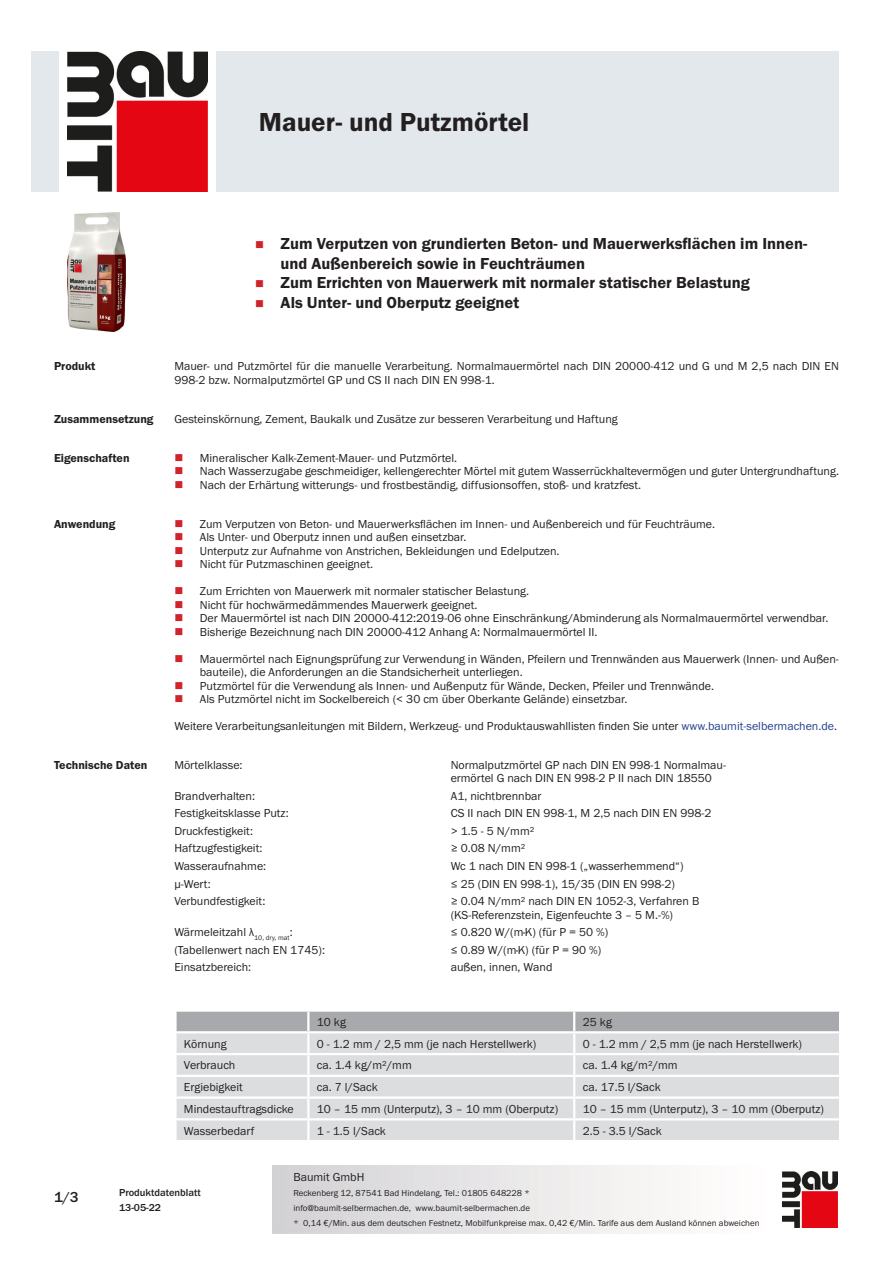
<style>
.page{position:relative;width:893px;height:1263px;background:#fff}
.page>*{position:absolute;margin:0;border:0;box-sizing:border-box;transform-origin:0 0}
.PDS_Produktname{font:27px "BM Franklin Gothic URW Dem";color:#231f20}
.t1{font:16.5px/19.5px "BM Franklin Gothic URW Dem";color:#231f20}
.t2{font:500 15px "BM Franklin Gothic URW";color:#231f20}
.PDS_Standard{font:12px/13.5px "BM Franklin Gothic URW Boo";color:#231f20}
.PDS_Standard_linksbü{font:12px/13.5px "BM Franklin Gothic URW Boo";color:#231f20}
.PDS_Header{font:12px "BM Franklin Gothic URW Dem";color:#231f20}
.t3{font:500 10.5px/15px "BM Franklin Gothic URW";color:#231f20}
.t4{font:9px/15px "BM Franklin Gothic URW Boo";color:#231f20}
.s1{color:#253f8e}
</style>
<div class="page">
<img style="left:782px;top:1171px;width:56px;height:56px">
<div style="left:32px;top:51px;width:27px;height:140px;background:#e2e8eb"></div>
<img style="left:68px;top:51px;width:139px;height:140px">
<div style="left:216px;top:51px;width:623px;height:140px;background:#e2e8eb"></div>
<img style="left:68px;top:213px;width:57px;height:119px">
<div style="left:177px;top:1033px;width:662px;height:107px;background:#dcdddf"></div>
<div style="left:175px;top:1011px;width:665px;height:20px;background:#a8a9ad"></div>
<hr style="left:307px;top:1033px;width:2px;height:20px;background:#fff">
<hr style="left:573px;top:1033px;width:2px;height:20px;background:#fff">
<hr style="left:174px;top:1053px;width:134px;height:2px;background:#fff">
<hr style="left:308px;top:1053px;width:266px;height:2px;background:#fff">
<hr style="left:307px;top:1055px;width:2px;height:20px;background:#fff">
<hr style="left:574px;top:1053px;width:267px;height:2px;background:#fff">
<hr style="left:573px;top:1055px;width:2px;height:20px;background:#fff">
<hr style="left:174px;top:1075px;width:134px;height:2px;background:#fff">
<hr style="left:308px;top:1075px;width:266px;height:2px;background:#fff">
<hr style="left:574px;top:1075px;width:267px;height:2px;background:#fff">
<hr style="left:174px;top:1096px;width:134px;height:3px;background:#fff">
<hr style="left:308px;top:1096px;width:266px;height:3px;background:#fff">
<svg style="left:307px;top:1077px;width:2px;height:41px"></svg>
<hr style="left:574px;top:1096px;width:267px;height:3px;background:#fff">
<svg style="left:573px;top:1077px;width:2px;height:41px"></svg>
<hr style="left:174px;top:1118px;width:134px;height:2px;background:#fff">
<hr style="left:308px;top:1118px;width:266px;height:2px;background:#fff">
<hr style="left:307px;top:1120px;width:2px;height:20px;background:#fff">
<hr style="left:574px;top:1118px;width:267px;height:2px;background:#fff">
<hr style="left:573px;top:1120px;width:2px;height:20px;background:#fff">
<p class="PDS_Produktname" style="left:259px;top:106px;width:272px">Mauer- und Putzmörtel</p>
<p class="t1" style="left:281px;top:234px;width:528px">Zum Verputzen von grundierten Beton- und Mauerwerksflächen im Innen&shy;und Außenbereich sowie in Feuchträumen</p>
<p class="t1" style="left:281px;top:273px;width:471px">Zum Errichten von Mauerwerk mit normaler statischer Belastung</p>
<p class="t1" style="left:281px;top:293px;width:240px">Als Unter- und Oberputz geeignet</p>
<p class="PDS_Header" style="left:54px;top:359px;width:43px">Produkt</p>
<p class="PDS_Standard" style="left:174px;top:360px;width:666px">Mauer- und Putzmörtel für die manuelle Verarbeitung. Normalmauermörtel nach DIN 20000-412 und G und M 2,5 nach DIN EN<br>998-2 bzw. Normalputzmörtel GP und CS II nach DIN EN 998-1.</p>
<p class="PDS_Header" style="left:54px;top:411px;width:101px">Zusammensetzung</p>
<p class="PDS_Standard" style="left:174px;top:412px;width:445px">Gesteinskörnung, Zement, Baukalk und Zusätze zur besseren Verarbeitung und Haftung</p>
<p class="PDS_Header" style="left:54px;top:450px;width:77px">Eigenschaften</p>
<p class="PDS_Standard" style="left:200px;top:451px;width:259px">Mineralischer Kalk-Zement-Mauer- und Putzmörtel.</p>
<p class="PDS_Standard" style="left:200px;top:465px;width:641px">Nach Wasserzugabe geschmeidiger, kellengerechter Mörtel mit gutem Wasserrückhaltevermögen und guter Untergrundhaftung.</p>
<p class="PDS_Standard" style="left:200px;top:478px;width:443px">Nach der Erhärtung witterungs- und frostbeständig, diffusionsoffen, stoß- und kratzfest.</p>
<p class="PDS_Header" style="left:54px;top:516px;width:63px">Anwendung</p>
<p class="PDS_Standard" style="left:200px;top:517px;width:517px">Zum Verputzen von Beton- und Mauerwerksflächen im Innen- und Außenbereich und für Feuchträume.</p>
<p class="PDS_Standard" style="left:200px;top:530px;width:268px">Als Unter- und Oberputz innen und außen einsetzbar.</p>
<p class="PDS_Standard" style="left:200px;top:544px;width:361px">Unterputz zur Aufnahme von Anstrichen, Bekleidungen und Edelputzen.</p>
<p class="PDS_Standard" style="left:200px;top:557px;width:175px">Nicht für Putzmaschinen geeignet.</p>
<p class="PDS_Standard" style="left:200px;top:584px;width:331px">Zum Errichten von Mauerwerk mit normaler statischer Belastung.</p>
<p class="PDS_Standard" style="left:200px;top:598px;width:279px">Nicht für hochwärmedämmendes Mauerwerk geeignet.</p>
<p class="PDS_Standard" style="left:200px;top:611px;width:630px">Der Mauermörtel ist nach DIN 20000-412:2019-06 ohne Einschränkung/Abminderung als Normalmauermörtel verwendbar.</p>
<p class="PDS_Standard" style="left:200px;top:625px;width:399px">Bisherige Bezeichnung nach DIN 20000-412 Anhang A: Normalmauermörtel II.</p>
<p class="PDS_Standard" style="left:200px;top:652px;width:641px">Mauermörtel nach Eignungsprüfung zur Verwendung in Wänden, Pfeilern und Trennwänden aus Mauerwerk (Innen- und Außen&shy;bauteile), die Anforderungen an die Standsicherheit unterliegen.</p>
<p class="PDS_Standard" style="left:200px;top:679px;width:516px">Putzmörtel für die Verwendung als Innen- und Außenputz für Wände, Decken, Pfeiler und Trennwände.</p>
<p class="PDS_Standard" style="left:200px;top:692px;width:429px">Als Putzmörtel nicht im Sockelbereich (&lt; 30 cm über Oberkante Gelände) einsetzbar.</p>
<p class="PDS_Standard" style="left:174px;top:719px;width:664px">Weitere Verarbeitungsanleitungen mit Bildern, Werkzeug- und Produktauswahllisten finden Sie unter <span class="s1">www.baumit-selbermachen.de</span>.</p>
<p class="PDS_Header" style="left:54px;top:757px;width:95px">Technische Daten</p>
<p class="PDS_Standard_linksbü" style="left:174px;top:758px;width:70px">Mörtelklasse:</p>
<p class="PDS_Standard_linksbü" style="left:451px;top:758px;width:277px">Normalputzmörtel GP nach DIN EN 998-1 Normalmau&shy;ermörtel G nach DIN EN 998-2 P II nach DIN 18550</p>
<p class="PDS_Standard_linksbü" style="left:174px;top:789px;width:82px">Brandverhalten:</p>
<p class="PDS_Standard_linksbü" style="left:451px;top:789px;width:92px">A1, nichtbrennbar</p>
<p class="PDS_Standard_linksbü" style="left:174px;top:807px;width:116px">Festigkeitsklasse Putz:</p>
<p class="PDS_Standard_linksbü" style="left:451px;top:807px;width:262px">CS II nach DIN EN 998-1, M 2,5 nach DIN EN 998-2</p>
<p class="PDS_Standard_linksbü" style="left:174px;top:824px;width:80px">Druckfestigkeit:</p>
<p class="PDS_Standard_linksbü" style="left:451px;top:824px;width:85px">&gt; 1.5 - 5 N/mm²</p>
<p class="PDS_Standard_linksbü" style="left:174px;top:842px;width:90px">Haftzugfestigkeit:</p>
<p class="PDS_Standard_linksbü" style="left:451px;top:842px;width:76px">≥ 0.08 N/mm²</p>
<p class="PDS_Standard_linksbü" style="left:174px;top:859px;width:93px">Wasseraufnahme:</p>
<p class="PDS_Standard_linksbü" style="left:451px;top:859px;width:234px">Wc 1 nach DIN EN 998-1 („wasserhemmend“)</p>
<p class="PDS_Standard_linksbü" style="left:174px;top:877px;width:38px">μ-Wert:</p>
<p class="PDS_Standard_linksbü" style="left:451px;top:877px;width:226px">≤ 25 (DIN EN 998-1), 15/35 (DIN EN 998-2)</p>
<p class="PDS_Standard_linksbü" style="left:174px;top:894px;width:93px">Verbundfestigkeit:</p>
<p class="PDS_Standard_linksbü" style="left:451px;top:894px;width:250px">≥ 0.04 N/mm² nach DIN EN 1052-3, Verfahren B (KS-Referenzstein, Eigenfeuchte 3 – 5 M.-%)</p>
<p class="PDS_Standard_linksbü" style="left:174px;top:925px;width:120px">Wärmeleitzahl λ<sub>10,</sub> <sub>dry,</sub> <sub>mat</sub>:</p>
<p class="PDS_Standard_linksbü" style="left:451px;top:925px;width:159px">≤ 0.820 W/(m·K) (für P = 50 %)</p>
<p class="PDS_Standard_linksbü" style="left:174px;top:943px;width:152px">(Tabellenwert nach EN 1745):</p>
<p class="PDS_Standard_linksbü" style="left:451px;top:943px;width:152px">≤ 0.89 W/(m·K) (für P = 90 %)</p>
<p class="PDS_Standard_linksbü" style="left:174px;top:960px;width:78px">Einsatzbereich:</p>
<p class="PDS_Standard_linksbü" style="left:451px;top:960px;width:103px">außen, innen, Wand</p>
<p class="PDS_Standard_linksbü" style="left:317px;top:1015px;width:31px">10 kg</p>
<p class="PDS_Standard_linksbü" style="left:583px;top:1015px;width:31px">25 kg</p>
<p class="PDS_Standard_linksbü" style="left:184px;top:1037px;width:44px">Körnung</p>
<p class="PDS_Standard_linksbü" style="left:317px;top:1037px;width:221px">0 - 1.2 mm / 2,5 mm (je nach Herstellwerk)</p>
<p class="PDS_Standard_linksbü" style="left:583px;top:1037px;width:221px">0 - 1.2 mm / 2,5 mm (je nach Herstellwerk)</p>
<p class="PDS_Standard_linksbü" style="left:184px;top:1059px;width:53px">Verbrauch</p>
<p class="PDS_Standard_linksbü" style="left:317px;top:1059px;width:96px">ca. 1.4 kg/m²/mm</p>
<p class="PDS_Standard_linksbü" style="left:583px;top:1059px;width:96px">ca. 1.4 kg/m²/mm</p>
<p class="PDS_Standard_linksbü" style="left:184px;top:1081px;width:60px">Ergiebigkeit</p>
<p class="PDS_Standard_linksbü" style="left:317px;top:1081px;width:62px">ca. 7 l/Sack</p>
<p class="PDS_Standard_linksbü" style="left:583px;top:1081px;width:79px">ca. 17.5 l/Sack</p>
<p class="PDS_Standard_linksbü" style="left:184px;top:1102px;width:111px">Mindestauftragsdicke</p>
<p class="PDS_Standard_linksbü" style="left:317px;top:1102px;width:243px">10 – 15 mm (Unterputz), 3 – 10 mm (Oberputz)</p>
<p class="PDS_Standard_linksbü" style="left:583px;top:1102px;width:243px">10 – 15 mm (Unterputz), 3 – 10 mm (Oberputz)</p>
<p class="PDS_Standard_linksbü" style="left:184px;top:1124px;width:72px">Wasserbedarf</p>
<p class="PDS_Standard_linksbü" style="left:317px;top:1124px;width:71px">1 - 1.5 l/Sack</p>
<p class="PDS_Standard_linksbü" style="left:583px;top:1124px;width:81px">2.5 - 3.5 l/Sack</p>
<p class="t2" style="left:54px;top:1188px;width:26px">1/3</p>
<p class="t3" style="left:119px;top:1185px;width:83px">Produktdatenblatt<br>13-05-22</p>
<p class="PDS_Standard" style="left:293px;top:1170px;width:73px">Baumit GmbH</p>
<p class="t4" style="left:293px;top:1186px;width:468px">Reckenberg 12, 87541 Bad Hindelang, Tel.: 01805 648228 *<br>info@baumit-selbermachen.de, www.baumit-selbermachen.de<br>* 0,14 €/Min. aus dem deutschen Festnetz, Mobilfunkpreise max. 0,42 €/Min. Tarife aus dem Ausland können abweichen</p>
</div>
